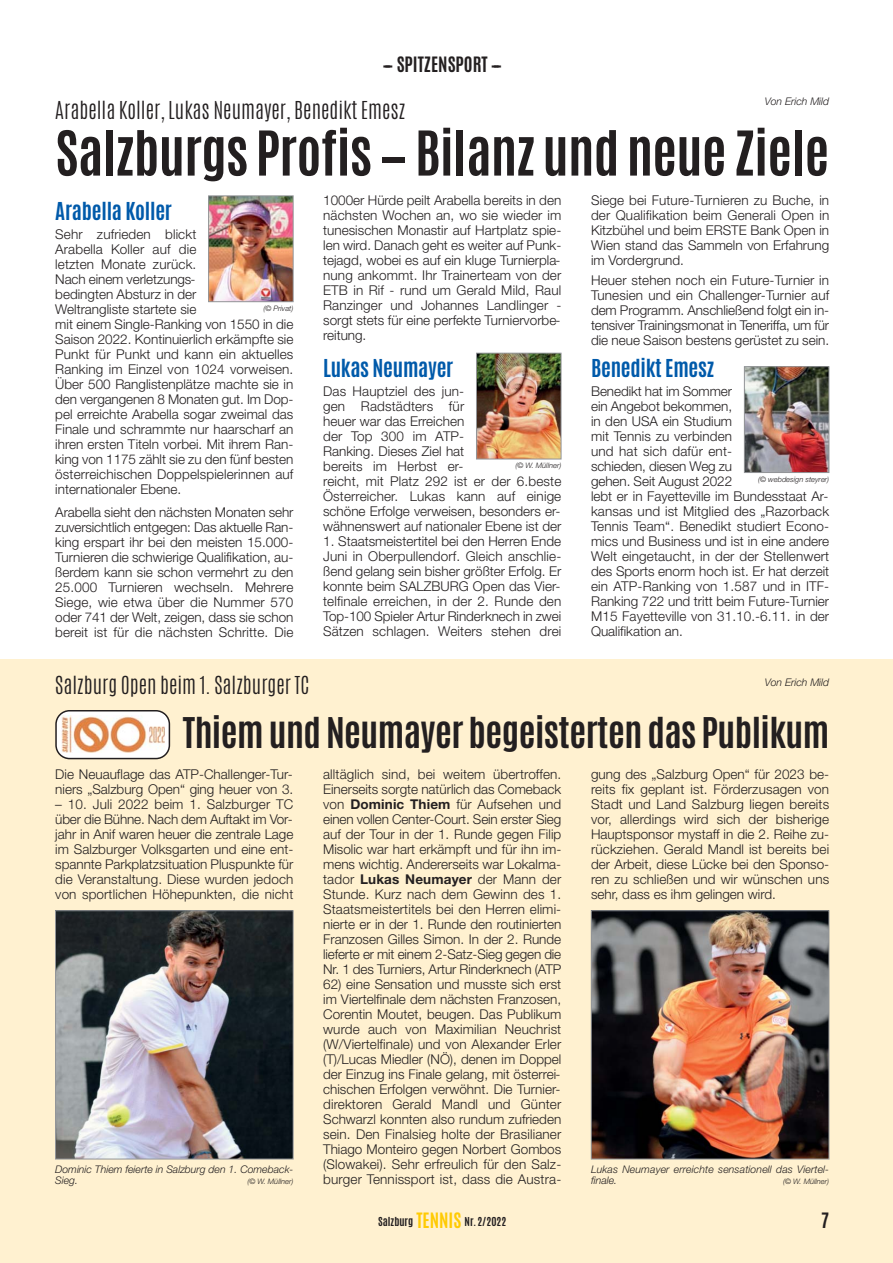
<style>
.page{position:relative;width:893px;height:1263px;background:#fff}
.page>*{position:absolute;margin:0;border:0;box-sizing:border-box;transform-origin:0 0}
.t1{font:700 52.5px "Antonio";letter-spacing:-.01em;color:#231f20}
.t2{font:700 36px "Antonio";letter-spacing:-.015em;color:#231f20}
.t3{font:300 21px "Antonio";color:#231f20}
.t4{font:700 21px "Antonio";letter-spacing:-.01em;color:#005aaa}
.t5{font:700 18px "Antonio";color:#231f20}
.t6{font:700 18px "Antonio";color:#231f20;scale:.95 1}
.t7{font:300 13.5px/15px "Helvetica Neue";color:#231f20;text-align:justify}
.t8{font:italic 300 10.5px/10.5px "Helvetica Neue";color:#231f20}
.t9{font:700 10.5px "Antonio";color:#231f20}
.t10{font:italic 300 7.5px "Helvetica Neue";color:#231f20}
.s1{font-weight:700}
.s2{font-size:18px;color:#ffcb04}
</style>
<div class="page">
<div style="left:0;top:659px;width:893px;height:604px;background:#fff1d0"></div>
<svg style="left:55px;top:710px;width:115px;height:49px;background:#ccc9c6"></svg>
<img style="left:57px;top:912px;width:234px;height:245px">
<div style="left:55px;top:910px;width:238px;height:249px;border:1px solid #939598"></div>
<img style="left:593px;top:912px;width:234px;height:245px">
<div style="left:591px;top:910px;width:238px;height:249px;border:1px solid #939598"></div>
<img style="left:62px;top:715px;width:103px;height:37px">
<img style="left:210px;top:198px;width:81px;height:102px">
<div style="left:208px;top:196px;width:85px;height:106px;border:1px solid #939598"></div>
<img style="left:478px;top:355px;width:81px;height:102px">
<div style="left:476px;top:353px;width:85px;height:106px;border:1px solid #939598"></div>
<img style="left:746px;top:368px;width:81px;height:103px">
<div style="left:744px;top:366px;width:85px;height:107px;border:1px solid #939598"></div>
<h3 class="t5" style="left:382px;top:56px;width:121px">––– SPITZENSPORT –––</h3>
<p class="t8" style="left:765px;top:97px;width:66px">Von Erich Mild</p>
<h3 class="t3" style="left:55px;top:101px;width:352px">Arabella Koller, Lukas Neumayer, Benedikt Emesz</h3>
<h1 class="t1" style="left:55px;top:130px;width:775px">Salzburgs Profis –– Bilanz und neue Ziele</h1>
<h3 class="t4" style="left:55px;top:201px;width:118px">Arabella Koller</h3>
<p class="t7" style="left:55px;top:228px;width:240px;text-align:left">Sehr zufrieden blickt<br>Arabella Koller auf die<br>letzten Monate zurück.<br>Nach einem verletzungs-<br>bedingten Absturz in der<br>Weltrangliste startete sie<br>mit einem Single-Ranking von 1550 in die Saison 2022. Kontinuierlich erkämpfte sie Punkt für Punkt und kann ein aktuelles Ranking im Einzel von 1024 vorweisen.<br>Über 500 Ranglistenplätze machte sie in den vergangenen 8 Monaten gut. Im Dop&shy;pel erreichte Arabella sogar zweimal das Finale und schrammte nur haarscharf an ihren ersten Titeln vorbei. Mit ihrem Ran&shy;king von 1175 zählt sie zu den fünf besten österreichischen Doppelspielerinnen auf internationaler Ebene.</p>
<p class="t7" style="left:55px;top:506px;width:240px">Arabella sieht den nächsten Monaten sehr zuversichtlich entgegen: Das aktuelle Ran&shy;king erspart ihr bei den meisten 15.000- Turnieren die schwierige Qualifikation, au&shy;ßerdem kann sie schon vermehrt zu den 25.000 Turnieren wechseln. Mehrere Siege, wie etwa über die Nummer 570 oder 741 der Welt, zeigen, dass sie schon bereit ist für die nächsten Schritte. Die</p>
<p class="t10" style="left:263px;top:305px;width:32px">(© Privat)</p>
<h3 class="t3" style="left:55px;top:676px;width:256px">Salzburg Open beim 1. Salzburger TC</h3>
<p class="t7" style="left:323px;top:194px;width:240px">1000er Hürde peilt Arabella bereits in den nächsten Wochen an, wo sie wieder im tunesischen Monastir auf Hartplatz spie&shy;len wird. Danach geht es weiter auf Punk&shy;tejagd, wobei es auf ein kluge Turnierpla&shy;nung ankommt. Ihr Trainerteam von der ETB in Rif - rund um Gerald Mild, Raul Ranzinger und Johannes Landlinger - sorgt stets für eine perfekte Turniervorbe&shy;reitung.</p>
<h3 class="t4" style="left:323px;top:359px;width:132px">Lukas Neumayer</h3>
<p class="t7" style="left:323px;top:385px;width:240px;text-align:left">Das Hauptziel des jun-<br>gen Radstädters für<br>heuer war das Erreichen<br>der Top 300 im ATP-<br>Ranking. Dieses Ziel hat<br>bereits im Herbst er-<br>reicht, mit Platz 292 ist er der 6.beste<br>Österreicher. Lukas kann auf einige schöne Erfolge verweisen, besonders er&shy;wähnenswert auf nationaler Ebene ist der</p>
<p class="t7" style="left:323px;top:535px;width:240px">1. Staatsmeistertitel bei den Herren Ende Juni in Oberpullendorf. Gleich anschlie&shy;ßend gelang sein bisher größter Erfolg. Er konnte beim SALZBURG Open das Vier&shy;telfinale erreichen, in der 2. Runde den Top-100 Spieler Artur Rinderknech in zwei Sätzen schlagen. Weiters stehen drei</p>
<p class="t10" style="left:515px;top:463px;width:47px">(© W. Müllner)</p>
<p class="t7" style="left:591px;top:194px;width:240px">Siege bei Future-Turnieren zu Buche, in der Qualifikation beim Generali Open in Kitzbühel und beim ERSTE Bank Open in Wien stand das Sammeln von Erfahrung im Vordergrund.</p>
<p class="t7" style="left:591px;top:273px;width:240px">Heuer stehen noch ein Future-Turnier in Tunesien und ein Challenger-Turnier auf dem Programm. Anschließend folgt ein in&shy;tensiver Trainingsmonat in Teneriffa, um für die neue Saison bestens gerüstet zu sein.</p>
<h3 class="t4" style="left:591px;top:359px;width:125px">Benedikt Emesz</h3>
<p class="t7" style="left:591px;top:385px;width:240px;text-align:left">Benedikt hat im Sommer<br>ein Angebot bekommen,<br>in den USA ein Studium<br>mit Tennis zu verbinden<br>und hat sich dafür ent-<br>schieden, diesen Weg zu<br>gehen. Seit August 2022<br>lebt er in Fayetteville im Bundesstaat Ar&shy;kansas und ist Mitglied des „Razorback<br>Tennis Team“. Benedikt studiert Econo&shy;mics und Business und ist in eine andere<br>Welt eingetaucht, in der der Stellenwert des Sports enorm hoch ist. Er hat derzeit ein ATP-Ranking von 1.587 und in ITF-<br>Ranking 722 und tritt beim Future-Turnier<br>M15 Fayetteville von 31.10.-6.11. in der<br>Qualifikation an.</p>
<p class="t10" style="left:758px;top:477px;width:72px">(© webdesign steyrer)</p>
<p class="t8" style="left:765px;top:678px;width:66px">Von Erich Mild</p>
<h2 class="t2" style="left:183px;top:717px;width:648px">Thiem und Neumayer begeisterten das Publikum</h2>
<p class="t7" style="left:55px;top:768px;width:240px">Die Neuauflage das ATP-Challenger-Tur&shy;niers „Salzburg Open“ ging heuer von 3.</p>
<p class="t7" style="left:55px;top:798px;width:240px">– 10. Juli 2022 beim 1. Salzburger TC über die Bühne. Nach dem Auftakt im Vor&shy;jahr in Anif waren heuer die zentrale Lage im Salzburger Volksgarten und eine ent&shy;spannte Parkplatzsituation Pluspunkte für die Veranstaltung. Diese wurden jedoch von sportlichen Höhepunkten, die nicht</p>
<p class="t8" style="left:55px;top:1165px;width:240px">Dominic Thiem feierte in Salzburg den 1. Comeback-<br>Sieg.</p>
<p class="t10" style="left:247px;top:1178px;width:47px">(© W. Müllner)</p>
<p class="t7" style="left:323px;top:768px;width:240px">alltäglich sind, bei weitem übertroffen.<br>Einerseits sorgte natürlich das Comeback von <span class="s1">Dominic Thiem</span> für Aufsehen und einen vollen Center-Court. Sein erster Sieg auf der Tour in der 1. Runde gegen Filip Misolic war hart erkämpft und für ihn im&shy;mens wichtig. Andererseits war Lokalma&shy;tador <span class="s1">Lukas Neumayer</span> der Mann der Stunde. Kurz nach dem Gewinn des 1.<br>Staatsmeistertitels bei den Herren elimi&shy;nierte er in der 1. Runde den routinierten Franzosen Gilles Simon. In der 2. Runde lieferte er mit einem 2-Satz-Sieg gegen die Nr. 1 des Turniers, Artur Rinderknech (ATP</p>
<p class="t7" style="left:323px;top:978px;width:240px">62) eine Sensation und musste sich erst im Viertelfinale dem nächsten Franzosen, Corentin Moutet, beugen. Das Publikum wurde auch von Maximilian Neuchrist (W/Viertelfinale) und von Alexander Erler (T)/Lucas Miedler (NÖ), denen im Doppel der Einzug ins Finale gelang, mit österrei&shy;chischen Erfolgen verwöhnt. Die Turnier&shy;direktoren Gerald Mandl und Günter Schwarzl konnten also rundum zufrieden sein. Den Finalsieg holte der Brasilianer Thiago Monteiro gegen Norbert Gombos (Slowakei). Sehr erfreulich für den Salz&shy;burger Tennissport ist, dass die Austra-</p>
<p class="t7" style="left:591px;top:768px;width:240px">gung des „Salzburg Open“ für 2023 be&shy;reits fix geplant ist. Förderzusagen von Stadt und Land Salzburg liegen bereits vor, allerdings wird sich der bisherige Hauptsponsor mystaff in die 2. Reihe zu&shy;rückziehen. Gerald Mandl ist bereits bei der Arbeit, diese Lücke bei den Sponso&shy;ren zu schließen und wir wünschen uns sehr, dass es ihm gelingen wird.</p>
<p class="t8" style="left:591px;top:1165px;width:240px">Lukas Neumayer erreichte sensationell das Viertel&shy;finale.</p>
<p class="t10" style="left:783px;top:1178px;width:47px">(© W. Müllner)</p>
<p class="t9" style="left:378px;top:1217px;width:130px">Salzburg <span class="s2">TENNIS</span> Nr.2/2022</p>
<h3 class="t6" style="left:821px;top:1213px;width:10px">7</h3>
</div>
